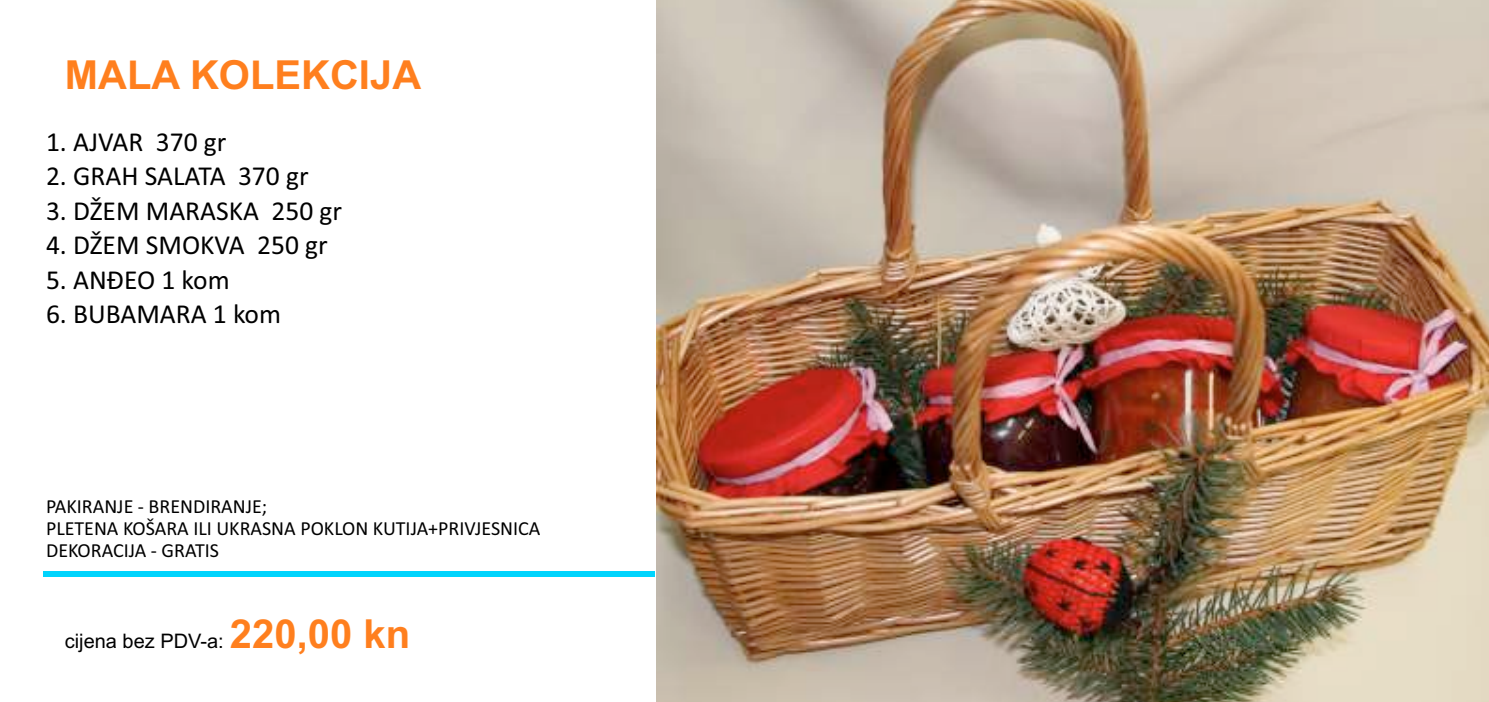
<style>
.page{position:relative;width:1489px;height:702px;background:#fff}
.page>*{position:absolute;margin:0;border:0;box-sizing:border-box;transform-origin:0 0}
.t1{font:700 40px "Arial";color:#ff7f1e}
.t2{font:27.5px "Calibri";color:#000}
.t3{font:20px/22.2px "Calibri";color:#000}
.t4{font:20px "Arial";color:#000}
</style>
<div class="page">
<div style="left:44px;top:571px;width:611px;height:5px;background:#00d4fd"></div>
<img style="left:656px;top:0;width:832px;height:702px">
<h1 class="t1" style="left:65px;top:59px;width:358px">MALA KOLEKCIJA</h1>
<p class="t2" style="left:46px;top:130px;width:182px">1. AJVAR 370 gr</p>
<p class="t2" style="left:46px;top:165px;width:264px">2. GRAH SALATA 370 gr</p>
<p class="t2" style="left:46px;top:199px;width:297px">3. DŽEM MARASKA 250 gr</p>
<p class="t2" style="left:46px;top:234px;width:283px">4. DŽEM SMOKVA 250 gr</p>
<p class="t2" style="left:46px;top:268px;width:185px">5. ANĐEO 1 kom</p>
<p class="t2" style="left:46px;top:303px;width:236px">6. BUBAMARA 1 kom</p>
<p class="t3" style="left:46px;top:496px;width:496px">PAKIRANJE - BRENDIRANJE;<br>PLETENA KOŠARA ILI UKRASNA POKLON KUTIJA+PRIVJESNICA<br>DEKORACIJA - GRATIS</p>
<p class="t4" style="left:65px;top:633px;width:160px">cijena bez PDV-a:</p>
<h1 class="t1" style="left:230px;top:618px;width:182px">220,00 kn</h1>
</div>
